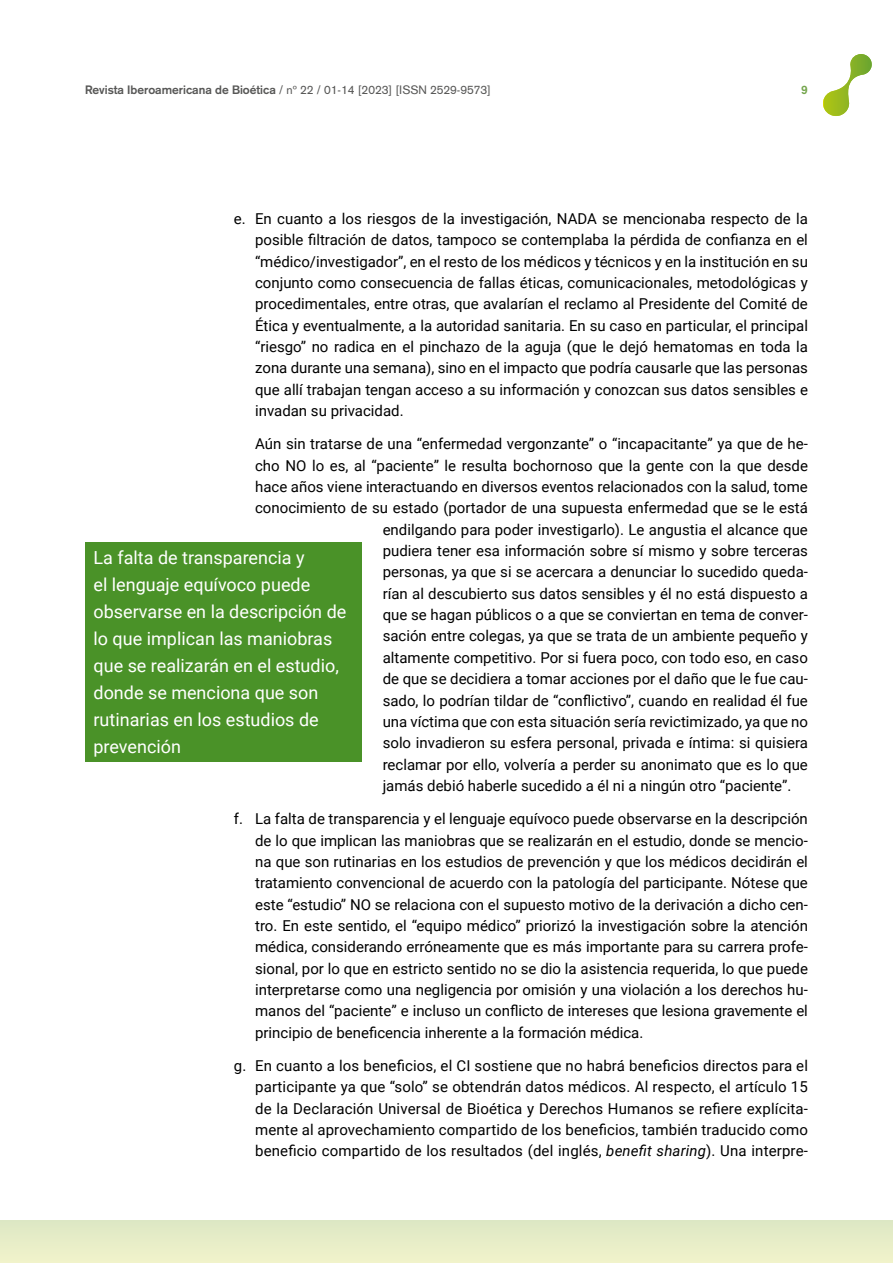
<style>
.page{position:relative;width:893px;height:1263px;background:#fff}
.page>*{position:absolute;margin:0;border:0;box-sizing:border-box;transform-origin:0 0}
.t1{font:18px/27px "Roboto";color:#fff}
.t2{font:15px/21.3px "Roboto";color:#000;text-align:justify}
.t3{font:12px "Akzidenz Grotesk";color:#575756}
.t4{font:700 12px "Akzidenz Grotesk";color:#74a54c}
.s1{font-weight:700}
.s2{font-style:italic}
</style>
<div class="page">
<div style="left:0;top:1220px;width:893px;height:43px;background:#e7edc8"></div>
<svg style="left:823px;top:54px;width:49px;height:62px"></svg>
<div style="left:85px;top:542px;width:276px;height:220px;background:#4a9228"></div>
<p class="t3" style="left:85px;top:83px;width:407px"><span class="s1">Revista Iberoamericana de Bioética</span> / nº 22 / 01-14 [2023] [ISSN 2529-9573]</p>
<p class="t4" style="left:801px;top:83px;width:8px">9</p>
<p class="t2" style="left:255px;top:207px;width:554px;text-indent:-21px">e. En cuanto a los riesgos de la investigación, NADA se mencionaba respecto de la posible filtración de datos, tampoco se contemplaba la pérdida de confianza en el “médico/investigador”, en el resto de los médicos y técnicos y en la institución en su conjunto como consecuencia de fallas éticas, comunicacionales, metodológicas y procedimentales, entre otras, que avalarían el reclamo al Presidente del Comité de Ética y eventualmente, a la autoridad sanitaria. En su caso en particular, el principal “riesgo” no radica en el pinchazo de la aguja (que le dejó hematomas en toda la zona durante una semana), sino en el impacto que podría causarle que las personas que allí trabajan tengan acceso a su información y conozcan sus datos sensibles e invadan su privacidad.</p>
<p class="t2" style="left:255px;top:433px;width:554px">Aún sin tratarse de una “enfermedad vergonzante” o “incapacitante” ya que de he-</p>
<p class="t2" style="left:255px;top:454px;width:554px">cho NO lo es, al “paciente” le resulta bochornoso que la gente con la que desde</p>
<p class="t2" style="left:255px;top:475px;width:554px">hace años viene interactuando en diversos eventos relacionados con la salud, tome</p>
<p class="t2" style="left:255px;top:497px;width:554px">conocimiento de su estado (portador de una supuesta enfermedad que se le está</p>
<p class="t2" style="left:383px;top:518px;width:427px">endilgando para poder investigarlo). Le angustia el alcance que</p>
<p class="t2" style="left:383px;top:539px;width:427px">pudiera tener esa información sobre sí mismo y sobre terceras</p>
<p class="t2" style="left:383px;top:561px;width:427px">personas, ya que si se acercara a denunciar lo sucedido queda-</p>
<p class="t2" style="left:383px;top:582px;width:427px">rían al descubierto sus datos sensibles y él no está dispuesto a</p>
<p class="t2" style="left:383px;top:604px;width:427px">que se hagan públicos o a que se conviertan en tema de conver-</p>
<p class="t2" style="left:383px;top:625px;width:427px">sación entre colegas, ya que se trata de un ambiente pequeño y</p>
<p class="t2" style="left:383px;top:646px;width:427px">altamente competitivo. Por si fuera poco, con todo eso, en caso</p>
<p class="t2" style="left:383px;top:668px;width:427px">de que se decidiera a tomar acciones por el daño que le fue cau-</p>
<p class="t2" style="left:383px;top:689px;width:427px">sado, lo podrían tildar de “conflictivo”, cuando en realidad él fue</p>
<p class="t2" style="left:383px;top:710px;width:427px">una víctima que con esta situación sería revictimizado, ya que no</p>
<p class="t2" style="left:383px;top:732px;width:427px">solo invadieron su esfera personal, privada e íntima: si quisiera</p>
<p class="t2" style="left:383px;top:753px;width:427px">reclamar por ello, volvería a perder su anonimato que es lo que</p>
<p class="t2" style="left:383px;top:774px;width:410px">jamás debió haberle sucedido a él ni a ningún otro “paciente”.</p>
<p class="t2" style="left:255px;top:808px;width:554px;text-indent:-21px">f. La falta de transparencia y el lenguaje equívoco puede observarse en la descripción de lo que implican las maniobras que se realizarán en el estudio, donde se mencio&shy;na que son rutinarias en los estudios de prevención y que los médicos decidirán el tratamiento convencional de acuerdo con la patología del participante. Nótese que este “estudio” NO se relaciona con el supuesto motivo de la derivación a dicho cen&shy;tro. En este sentido, el “equipo médico” priorizó la investigación sobre la atención médica, considerando erróneamente que es más importante para su carrera profe&shy;sional, por lo que en estricto sentido no se dio la asistencia requerida, lo que puede interpretarse como una negligencia por omisión y una violación a los derechos hu&shy;manos del “paciente” e incluso un conflicto de intereses que lesiona gravemente el principio de beneficencia inherente a la formación médica.</p>
<p class="t2" style="left:255px;top:1054px;width:554px;text-indent:-21px">g. En cuanto a los beneficios, el CI sostiene que no habrá beneficios directos para el participante ya que “solo” se obtendrán datos médicos. Al respecto, el artículo 15 de la Declaración Universal de Bioética y Derechos Humanos se refiere explícita&shy;mente al aprovechamiento compartido de los beneficios, también traducido como beneficio compartido de los resultados (del inglés, <span class="s2">benefit sharing</span>). Una interpre-</p>
<p class="t1" style="left:94px;top:544px;width:254px">La falta de transparencia y<br>el lenguaje equívoco puede observarse en la descripción de lo que implican las maniobras que se realizarán en el estudio, donde se menciona que son rutinarias en los estudios de prevención</p>
</div>
